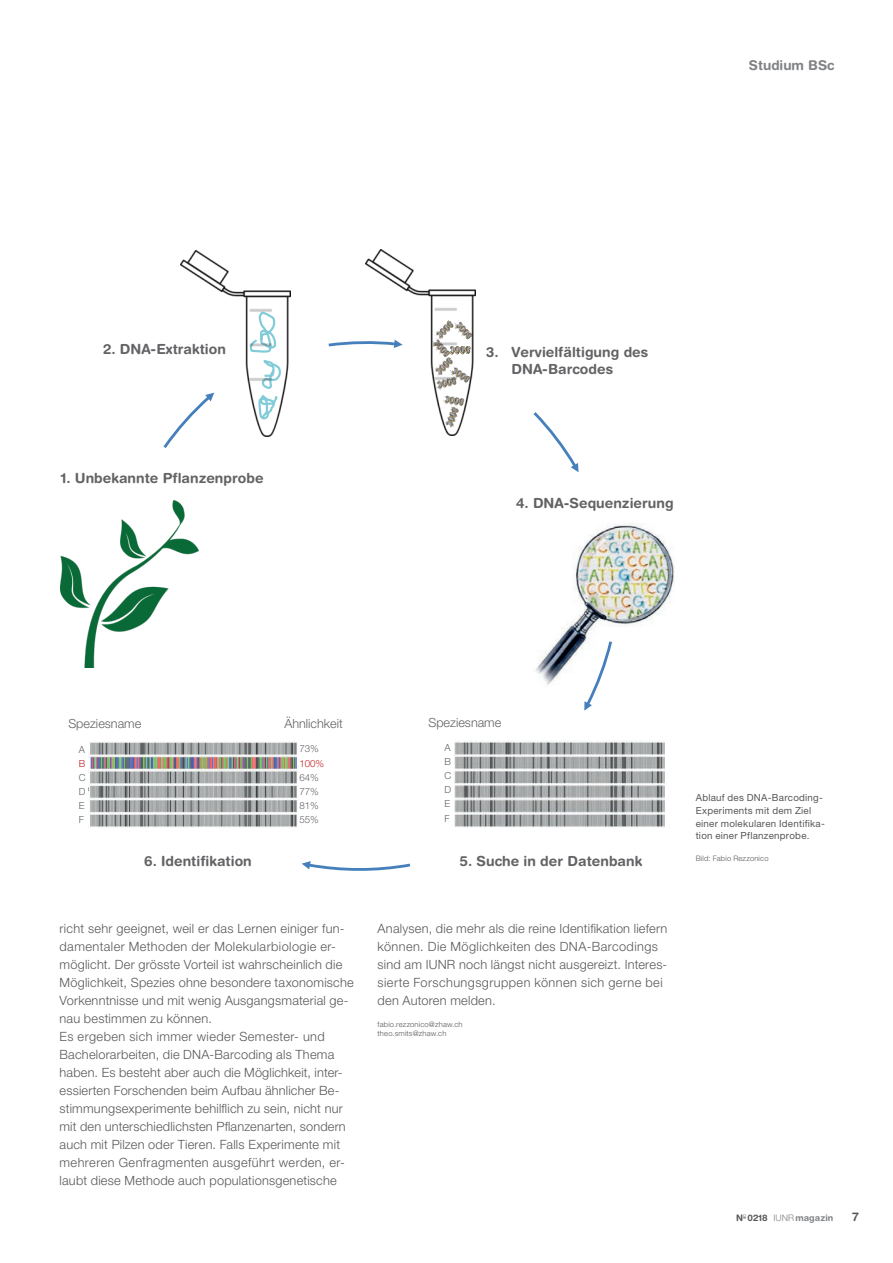
<style>
.page{position:relative;width:893px;height:1263px;background:#fff}
.page>*{position:absolute;margin:0;border:0;box-sizing:border-box;transform-origin:0 0}
.t1{font:700 13.95px/16.8px "Helvetica Rounded LT Std";letter-spacing:.005em;color:#636366}
.t2{font:700 13.5px "Helvetica Rounded LT Std";color:#808285}
.t3{font:300 12.75px/18px "Helvetica Neue LT Pro";letter-spacing:.02em;color:#57585a}
.t4{font:300 12.6px "Helvetica Neue LT Pro";color:#636366}
.t5{font:700 12px "Helvetica Rounded LT Std";color:#57585a}
.t6{font:9.75px/12.8px "Helvetica Neue LT Pro";letter-spacing:.025em;color:#57585a}
.t7{font:300 9.75px/14.1px "Helvetica Neue LT Pro";letter-spacing:-.005em;color:#636366;text-align:justify}
.t8{font:300 9.75px "Helvetica Neue LT Pro";color:#c22025}
.t9{font:700 9px "Helvetica Rounded LT Std";letter-spacing:.005em;color:#808285}
.t10{font:300 7.5px/9px "Helvetica Neue LT Pro";letter-spacing:.03em;color:#57585a}
.s1{color:#57585a}
.s2{font-family:"Helvetica Neue LT Pro";font-weight:300}
</style>
<div class="page">
<img style="left:60px;top:501px;width:138px;height:167px">
<img style="left:365px;top:249px;width:110px;height:186px">
<img style="left:180px;top:251px;width:110px;height:186px">
<img style="left:535px;top:523px;width:139px;height:162px">
<img style="left:88px;top:742px;width:210px;height:86px">
<img style="left:454px;top:740px;width:210px;height:87px">
<svg style="left:163px;top:393px;width:51px;height:55px"></svg>
<svg style="left:328px;top:340px;width:75px;height:8px"></svg>
<svg style="left:533px;top:412px;width:46px;height:60px"></svg>
<svg style="left:584px;top:638px;width:30px;height:73px"></svg>
<svg style="left:302px;top:861px;width:109px;height:10px"></svg>
<p class="t2" style="left:749px;top:57px;width:87px">Studium BSc</p>
<p class="t1" style="left:103px;top:340px;width:124px">2. DNA-Extraktion</p>
<p class="t1" style="left:512px;top:343px;width:138px;text-indent:-25px">3. Vervielfältigung des<br>DNA-Barcodes</p>
<p class="t1" style="left:61px;top:469px;width:204px">1. Unbekannte Pflanzenprobe</p>
<p class="t1" style="left:516px;top:494px;width:159px">4. DNA-Sequenzierung</p>
<p class="t4" style="left:68px;top:715px;width:74px">Speziesname</p>
<p class="t4" style="left:284px;top:715px;width:60px">Ähnlichkeit</p>
<p class="t4" style="left:428px;top:715px;width:74px">Speziesname</p>
<p class="t7" style="left:79px;top:742px;width:8px">A</p>
<p class="t8" style="left:79px;top:757px;width:8px">B</p>
<p class="t7" style="left:79px;top:770px;width:8px">C D E F</p>
<p class="t7" style="left:299px;top:742px;width:21px">73%</p>
<p class="t8" style="left:299px;top:757px;width:26px">100%</p>
<p class="t7" style="left:299px;top:770px;width:21px">64% 77% 81% 55%</p>
<p class="t7" style="left:444px;top:740px;width:8px">A B C D E F</p>
<p class="t1" style="left:144px;top:852px;width:109px">6. Identifikation</p>
<p class="t1" style="left:460px;top:852px;width:184px">5. Suche in der Datenbank</p>
<p class="t3" style="left:60px;top:919px;width:296px">richt sehr geeignet, weil er das Lernen einiger fun&shy;damentaler Methoden der Molekularbiologie er&shy;möglicht. Der grösste Vorteil ist wahrscheinlich die Möglichkeit, Spezies ohne besondere taxonomische Vorkenntnisse und mit wenig Ausgangsmaterial ge&shy;nau bestimmen zu können.<br>Es ergeben sich immer wieder Semester- und Bachelorarbeiten, die DNA-Barcoding als Thema haben. Es besteht aber auch die Möglichkeit, inter&shy;essierten Forschenden beim Aufbau ähnlicher Be&shy;stimmungsexperimente behilflich zu sein, nicht nur mit den unterschiedlichsten Pflanzenarten, sondern auch mit Pilzen oder Tieren. Falls Experimente mit mehreren Genfragmenten ausgeführt werden, er&shy;laubt diese Methode auch populationsgenetische</p>
<p class="t3" style="left:378px;top:919px;width:291px">Analysen, die mehr als die reine Identifikation liefern können. Die Möglichkeiten des DNA-Barcodings sind am IUNR noch längst nicht ausgereizt. Interes&shy;sierte Forschungsgruppen können sich gerne bei den Autoren melden.</p>
<p class="t10" style="left:378px;top:1019px;width:86px">fabio.rezzonico@zhaw.ch theo.smits@zhaw.ch</p>
<p class="t6" style="left:696px;top:791px;width:130px">Ablauf des DNA-Barcoding-<br>Experiments mit dem Ziel einer molekularen Identifika&shy;tion einer Pflanzenprobe.</p>
<p class="t10" style="left:696px;top:854px;width:74px">Bild: Fabio Rezzonico</p>
<p class="t9" style="left:736px;top:1212px;width:99px"><span class="s1">N</span><sup>o</sup> <span class="s1">0218</span> <span class="s2">IUNR</span>magazin</p>
<p class="t5" style="left:852px;top:1209px;width:8px">7</p>
</div>
